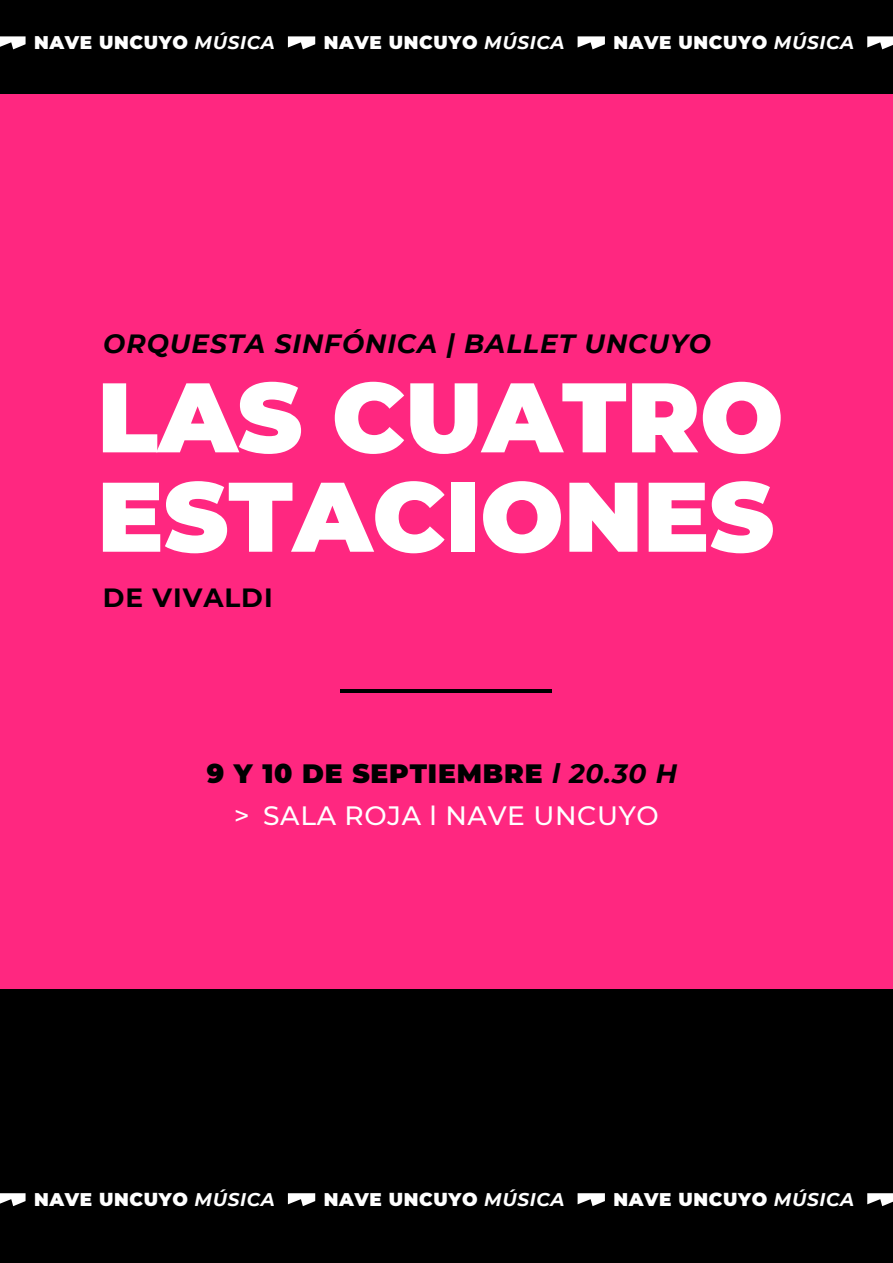
<style>
.page{position:relative;width:893px;height:1263px;background:#ff2780}
.page>*{position:absolute;margin:0;border:0;box-sizing:border-box;transform-origin:0 0}
.t1{font:900 98.55px/99.3px "Montserrat";color:#fff}
.t2{font:500 26.55px/41.1px "Montserrat";letter-spacing:.025em;color:#fff;text-align:center}
.t3{font:italic 700 26.4px "Montserrat";letter-spacing:.035em;color:#000}
.t4{font:700 26.4px "Montserrat";letter-spacing:.035em;color:#000}
.t5{font:900 18.3px "Montserrat";letter-spacing:.035em;color:#fff}
.s1{font-weight:700;font-style:italic}
.s2{font-weight:900;color:#000}
.s3{font-weight:700;font-style:italic;color:#000}
</style>
<div class="page">
<div style="left:0;top:989px;width:893px;height:274px;background:#000"></div>
<div style="left:0;top:0;width:893px;height:94px;background:#000"></div>
<svg style="left:0;top:36px;width:26px;height:13px"></svg>
<svg style="left:288px;top:36px;width:27px;height:13px"></svg>
<svg style="left:578px;top:36px;width:27px;height:13px"></svg>
<svg style="left:867px;top:36px;width:26px;height:13px"></svg>
<svg style="left:0;top:1193px;width:26px;height:13px"></svg>
<svg style="left:288px;top:1193px;width:27px;height:13px"></svg>
<svg style="left:578px;top:1193px;width:27px;height:13px"></svg>
<svg style="left:867px;top:1193px;width:26px;height:13px"></svg>
<hr style="left:341px;top:689px;width:211px;height:4px;background:#000">
<p class="t5" style="left:34px;top:29px;width:242px">NAVE UNCUYO <span class="s1">MÚSICA</span></p>
<p class="t5" style="left:324px;top:29px;width:242px">NAVE UNCUYO <span class="s1">MÚSICA</span></p>
<p class="t5" style="left:613px;top:29px;width:242px">NAVE UNCUYO <span class="s1">MÚSICA</span></p>
<h3 class="t3" style="left:103px;top:324px;width:609px">ORQUESTA SINFÓNICA | BALLET UNCUYO</h3>
<h1 class="t1" style="left:97px;top:361px;width:688px">LAS CUATRO<br>ESTACIONES</h1>
<h3 class="t4" style="left:103px;top:579px;width:171px">DE VIVALDI</h3>
<h2 class="t2" style="left:207px;top:752px;width:472px"><span class="s2">9 Y 10 DE SEPTIEMBRE</span> <span class="s3">l 20.30 H </span>&gt; SALA ROJA l NAVE UNCUYO</h2>
<p class="t5" style="left:34px;top:1186px;width:242px">NAVE UNCUYO <span class="s1">MÚSICA</span></p>
<p class="t5" style="left:324px;top:1186px;width:242px">NAVE UNCUYO <span class="s1">MÚSICA</span></p>
<p class="t5" style="left:613px;top:1186px;width:242px">NAVE UNCUYO <span class="s1">MÚSICA</span></p>
</div>
